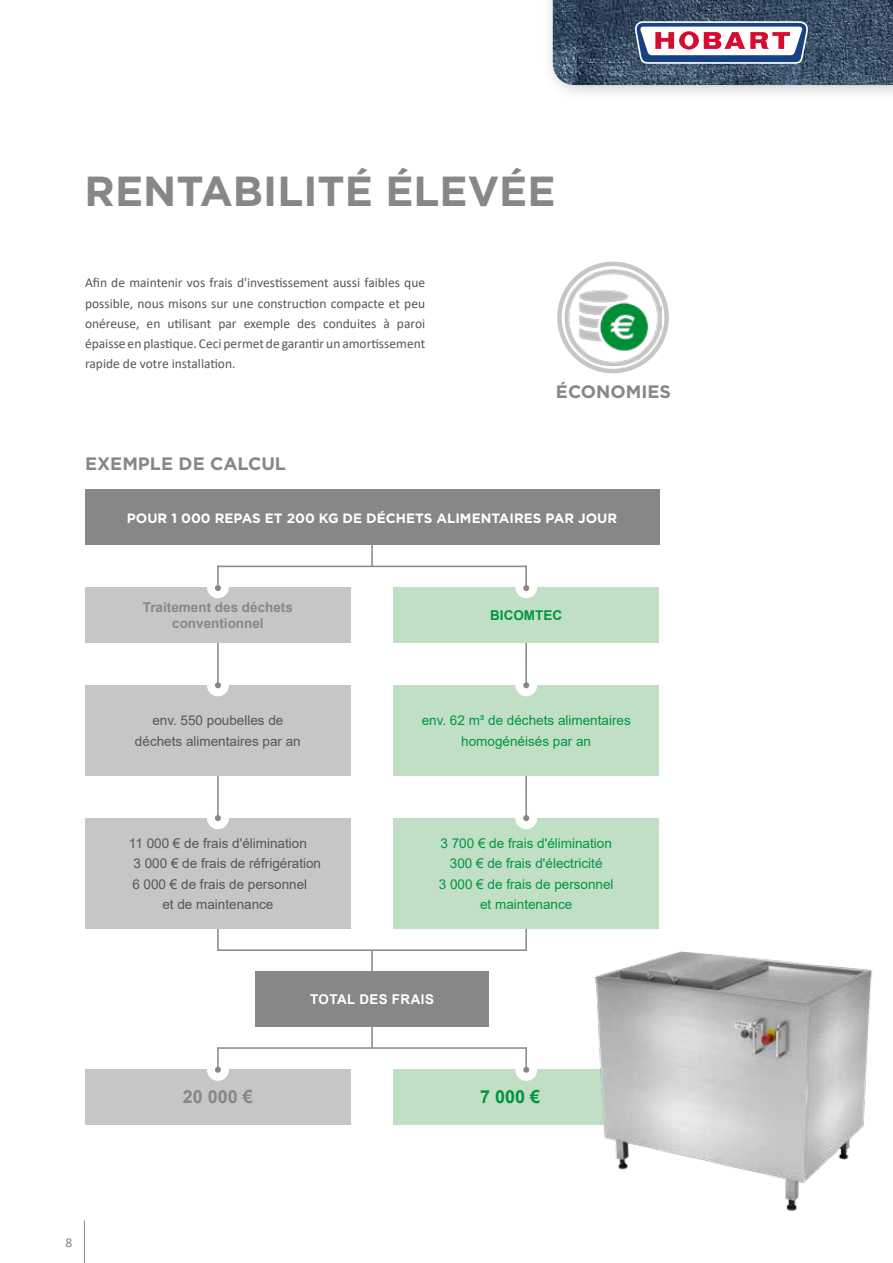
<style>
.page{position:relative;width:893px;height:1263px;background:#fff}
.page>*{position:absolute;margin:0;border:0;box-sizing:border-box;transform-origin:0 0}
.t1{font:700 42px "Gotham";color:#878786}
.t2{font:700 18px "Gotham";color:#878786}
.t3{font:700 18px "Arial";color:#878786}
.t4{font:700 18px "Arial";color:#00963f}
.t5{font:13.5px/20.2px "Calibri";color:#565656;text-align:justify}
.t6{font:13.5px/20.2px "Arial";color:#565656;text-align:center}
.t7{font:13.5px/20.2px "Arial";color:#00963f;text-align:center}
.t8{font:700 13.5px "Gotham";color:#fff}
.t9{font:700 13.5px/16.2px "Arial";color:#878786;text-align:center}
.t10{font:700 13.5px "Arial";letter-spacing:.035em;color:#fff}
.t11{font:700 13.5px "Arial";color:#00963f}
.t12{font:13.5px "Calibri";color:#878786}
</style>
<div class="page">
<hr style="left:84px;top:1220px;width:1px;height:43px;background:#878786">
<div style="left:85px;top:490px;width:574px;height:55px;background:#878786"></div>
<div style="left:85px;top:685px;width:266px;height:91px;background:#c5c6c6"></div>
<div style="left:85px;top:818px;width:266px;height:111px;background:#c5c6c6"></div>
<div style="left:255px;top:971px;width:234px;height:56px;background:#878786"></div>
<div style="left:85px;top:1069px;width:266px;height:55px;background:#c5c6c6"></div>
<div style="left:207px;top:1059px;width:22px;height:22px;background:#fff;border-radius:50%"></div>
<div style="left:393px;top:685px;width:266px;height:91px;background:#c0dfc4"></div>
<div style="left:393px;top:818px;width:266px;height:111px;background:#c0dfc4"></div>
<div style="left:393px;top:1069px;width:234px;height:55px;background:#c0dfc4"></div>
<hr style="left:371px;top:950px;width:2px;height:21px;background:#878786">
<div style="left:207px;top:807px;width:22px;height:22px;background:#fff;border-radius:50%"></div>
<hr style="left:217px;top:776px;width:2px;height:42px;background:#878786">
<svg style="left:215px;top:815px;width:6px;height:6px"></svg>
<div style="left:207px;top:674px;width:22px;height:22px;background:#fff;border-radius:50%"></div>
<hr style="left:217px;top:643px;width:2px;height:42px;background:#878786">
<svg style="left:215px;top:682px;width:6px;height:6px"></svg>
<hr style="left:217px;top:929px;width:2px;height:22px;background:#878786">
<div style="left:515px;top:807px;width:22px;height:22px;background:#fff;border-radius:50%"></div>
<hr style="left:525px;top:776px;width:2px;height:42px;background:#878786">
<svg style="left:523px;top:815px;width:6px;height:6px"></svg>
<div style="left:515px;top:674px;width:22px;height:22px;background:#fff;border-radius:50%"></div>
<hr style="left:525px;top:643px;width:2px;height:42px;background:#878786">
<svg style="left:523px;top:682px;width:6px;height:6px"></svg>
<div style="left:515px;top:1059px;width:22px;height:22px;background:#fff;border-radius:50%"></div>
<hr style="left:525px;top:929px;width:2px;height:22px;background:#878786">
<hr style="left:371px;top:1027px;width:2px;height:21px;background:#878786">
<hr style="left:217px;top:1047px;width:2px;height:23px;background:#878786">
<svg style="left:215px;top:1067px;width:6px;height:6px"></svg>
<hr style="left:525px;top:1047px;width:2px;height:23px;background:#878786">
<svg style="left:523px;top:1067px;width:3px;height:6px"></svg>
<hr style="left:218px;top:1047px;width:308px;height:2px;background:#878786">
<hr style="left:218px;top:949px;width:308px;height:2px;background:#878786">
<div style="left:85px;top:588px;width:266px;height:55px;background:#c5c6c6"></div>
<div style="left:393px;top:588px;width:266px;height:55px;background:#c0dfc4"></div>
<div style="left:207px;top:576px;width:22px;height:22px;background:#fff;border-radius:50%"></div>
<div style="left:515px;top:576px;width:22px;height:22px;background:#fff;border-radius:50%"></div>
<hr style="left:371px;top:545px;width:2px;height:21px;background:#878786">
<hr style="left:217px;top:566px;width:2px;height:22px;background:#878786">
<svg style="left:215px;top:585px;width:6px;height:6px"></svg>
<hr style="left:525px;top:566px;width:2px;height:22px;background:#878786">
<svg style="left:523px;top:585px;width:6px;height:6px"></svg>
<hr style="left:218px;top:566px;width:308px;height:1px;background:#878786">
<img style="left:526px;top:951px;width:347px;height:260px">
<img style="left:565px;top:269px;width:96px;height:96px">
<div style="left:557px;top:262px;width:112px;height:111px;border:4px solid #c6c6c6;border-radius:50%"></div>
<div style="left:541px;top:0;width:352px;height:102px;background:#000;opacity:.2"></div>
<img style="left:553px;top:0;width:340px;height:85px">
<svg style="left:635px;top:21px;width:173px;height:43px"></svg>
<h1 class="t1" style="left:85px;top:164px;width:472px">RENTABILITÉ ÉLEVÉE</h1>
<p class="t5" style="left:85px;top:272px;width:342px">Afin de maintenir vos frais d'investissement aussi faibles que possible, nous misons sur une construction compacte et peu onéreuse, en utilisant par exemple des conduites à paroi épaisse en plastique. Ceci permet de garantir un amortissement rapide de votre installation.</p>
<h2 class="t2" style="left:85px;top:451px;width:203px">EXEMPLE DE CALCUL</h2>
<h2 class="t2" style="left:556px;top:380px;width:117px">ÉCONOMIES</h2>
<p class="t8" style="left:127px;top:509px;width:492px">POUR 1 000 REPAS ET 200 KG DE DÉCHETS ALIMENTAIRES PAR JOUR</p>
<p class="t9" style="left:143px;top:599px;width:152px">Traitement des déchets conventionnel</p>
<p class="t11" style="left:490px;top:606px;width:73px">BICOMTEC</p>
<p class="t6" style="left:135px;top:710px;width:167px">env. 550 poubelles de déchets alimentaires par an</p>
<p class="t6" style="left:129px;top:833px;width:179px">11 000 € de frais d'élimination</p>
<p class="t6" style="left:134px;top:853px;width:189px">3 000 € de frais de réfrigération</p>
<p class="t6" style="left:132px;top:874px;width:176px">6 000 € de frais de personnel</p>
<p class="t6" style="left:162px;top:894px;width:113px">et de maintenance</p>
<p class="t7" style="left:422px;top:710px;width:211px">env. 62 m³ de déchets alimentaires homogénéisés par an</p>
<p class="t7" style="left:439px;top:833px;width:176px">3 700 € de frais d'élimination<br>300 € de frais d'électricité<br>3 000 € de frais de personnel et maintenance</p>
<h2 class="t3" style="left:183px;top:1084px;width:72px">20 000 €</h2>
<p class="t10" style="left:310px;top:990px;width:125px">TOTAL DES FRAIS</p>
<h2 class="t4" style="left:480px;top:1084px;width:62px">7 000 €</h2>
<p class="t12" style="left:65px;top:1233px;width:8px">8</p>
</div>
